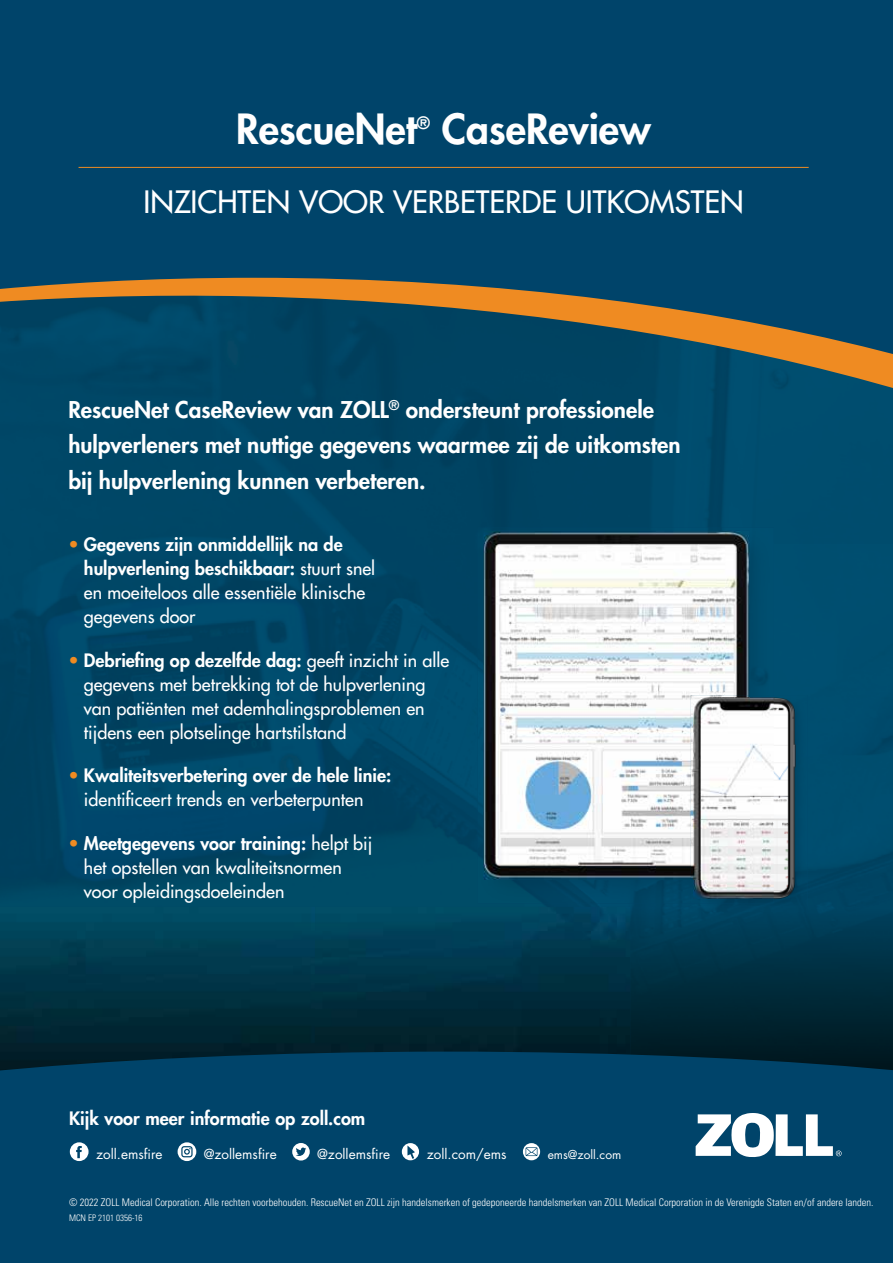
<style>
.page{position:relative;width:893px;height:1263px;background:#fff}
.page>*{position:absolute;margin:0;border:0;box-sizing:border-box;transform-origin:0 0}
.t1{font:800 40.5px "Futura Std";color:#fff}
.t2{font:500 30px "Futura Std";color:#fff}
.t3{font:800 22.5px/35.2px "Futura Std";color:#fff}
.t4{font:500 18px/24px "Futura Std";color:#fff}
.t5{font:800 18px/24px "Futura Std";color:#fff}
.t6{font:800 16.65px "Futura Std";color:#fff}
.t7{font:13.5px "Futura Std";color:#fff}
.t8{font:12px "Futura Std";color:#fff}
.t9{font:300 condensed 10.5px "Univers LT Std";color:#fff}
.t10{font:300 condensed 9px "Univers LT Std";color:#fff}
.s1{color:#ef8b22}
.s2{font-weight:800}
.s3{font-weight:500;color:#ef8b22}
.s4{font-weight:500}
</style>
<div class="page">
<img style="left:0;top:393px;width:525px;height:514px">
<img style="left:525px;top:393px;width:368px;height:150px">
<div style="left:774px;top:543px;width:119px;height:157px;background:#004e70"></div>
<img style="left:808px;top:700px;width:85px;height:207px">
<img style="left:524px;top:903px;width:167px;height:4px">
<img style="left:0;top:907px;width:893px;height:144px">
<svg style="left:0;top:360px;width:893px;height:33px;background:#0b4961"></svg>
<svg style="left:0;top:0;width:893px;height:360px;background:#0e4864"></svg>
<div style="left:0;top:1051px;width:893px;height:212px;background:#00446a"></div>
<svg style="left:696px;top:1113px;width:146px;height:45px"></svg>
<svg style="left:178px;top:1142px;width:18px;height:19px"></svg>
<svg style="left:70px;top:1142px;width:19px;height:19px"></svg>
<svg style="left:402px;top:1143px;width:17px;height:17px"></svg>
<svg style="left:292px;top:1143px;width:18px;height:17px"></svg>
<svg style="left:523px;top:1143px;width:17px;height:17px"></svg>
<img style="left:478px;top:528px;width:296px;height:375px">
<img style="left:483px;top:531px;width:267px;height:349px">
<img style="left:691px;top:695px;width:117px;height:216px">
<img style="left:691px;top:695px;width:83px;height:208px">
<img style="left:691px;top:695px;width:59px;height:185px">
<img style="left:693px;top:697px;width:102px;height:202px">
<img style="left:693px;top:697px;width:57px;height:183px">
<hr style="left:79px;top:167px;width:730px;height:1px;background:#ef8b22">
<h1 class="t1" style="left:236px;top:104px;width:182px">RescueNet</h1>
<p class="t6" style="left:417px;top:112px;width:15px">®</p>
<h1 class="t1" style="left:442px;top:104px;width:211px">CaseReview</h1>
<h2 class="t2" style="left:143px;top:184px;width:602px">INZICHTEN VOOR VERBETERDE UITKOMSTEN</h2>
<p class="t3" style="left:68px;top:392px;width:614px">RescueNet CaseReview van ZOLL<sup>®</sup> ondersteunt professionele hulpverleners met nuttige gegevens waarmee zij de uitkomsten bij hulpverlening kunnen verbeteren.</p>
<p class="t4" style="left:84px;top:533px;width:293px;text-indent:-16px"><span class="s1">•</span> <span class="s2">Gegevens zijn onmiddellijk na de hulpverlening beschikbaar:</span> stuurt snel en moeiteloos alle essentiële klinische gegevens door</p>
<p class="t4" style="left:84px;top:648px;width:367px;text-indent:-16px"><span class="s1">•</span> <span class="s2">Debriefing op dezelfde dag:</span> geeft inzicht in alle gegevens met betrekking tot de hulpverlening van patiënten met ademhalingsproblemen en tijdens een plotselinge hartstilstand</p>
<p class="t5" style="left:84px;top:764px;width:309px;text-indent:-16px"><span class="s3">•</span> Kwaliteitsverbetering over de hele linie: <span class="s4">identificeert trends en verbeterpunten</span></p>
<p class="t4" style="left:84px;top:831px;width:290px;text-indent:-16px"><span class="s1">•</span> <span class="s2">Meetgegevens voor training:</span> helpt bij het opstellen van kwaliteitsnormen voor opleidingsdoeleinden</p>
<p class="t5" style="left:69px;top:1106px;width:298px">Kijk voor meer informatie op zoll.com</p>
<p class="t7" style="left:96px;top:1145px;width:68px">zoll.emsfire</p>
<p class="t7" style="left:204px;top:1145px;width:75px">@zollemsfire</p>
<p class="t7" style="left:317px;top:1145px;width:75px">@zollemsfire</p>
<p class="t7" style="left:427px;top:1145px;width:81px">zoll.com/ems</p>
<p class="t8" style="left:548px;top:1147px;width:75px">ems@zoll.com</p>
<p class="t9" style="left:69px;top:1196px;width:806px">© 2022 ZOLL Medical Corporation. Alle rechten voorbehouden. RescueNet en ZOLL zijn handelsmerken of gedeponeerde handelsmerken van ZOLL Medical Corporation in de Verenigde Staten en/of andere landen.</p>
<p class="t10" style="left:69px;top:1212px;width:75px">MCN EP 2101 0356-16</p>
</div>
